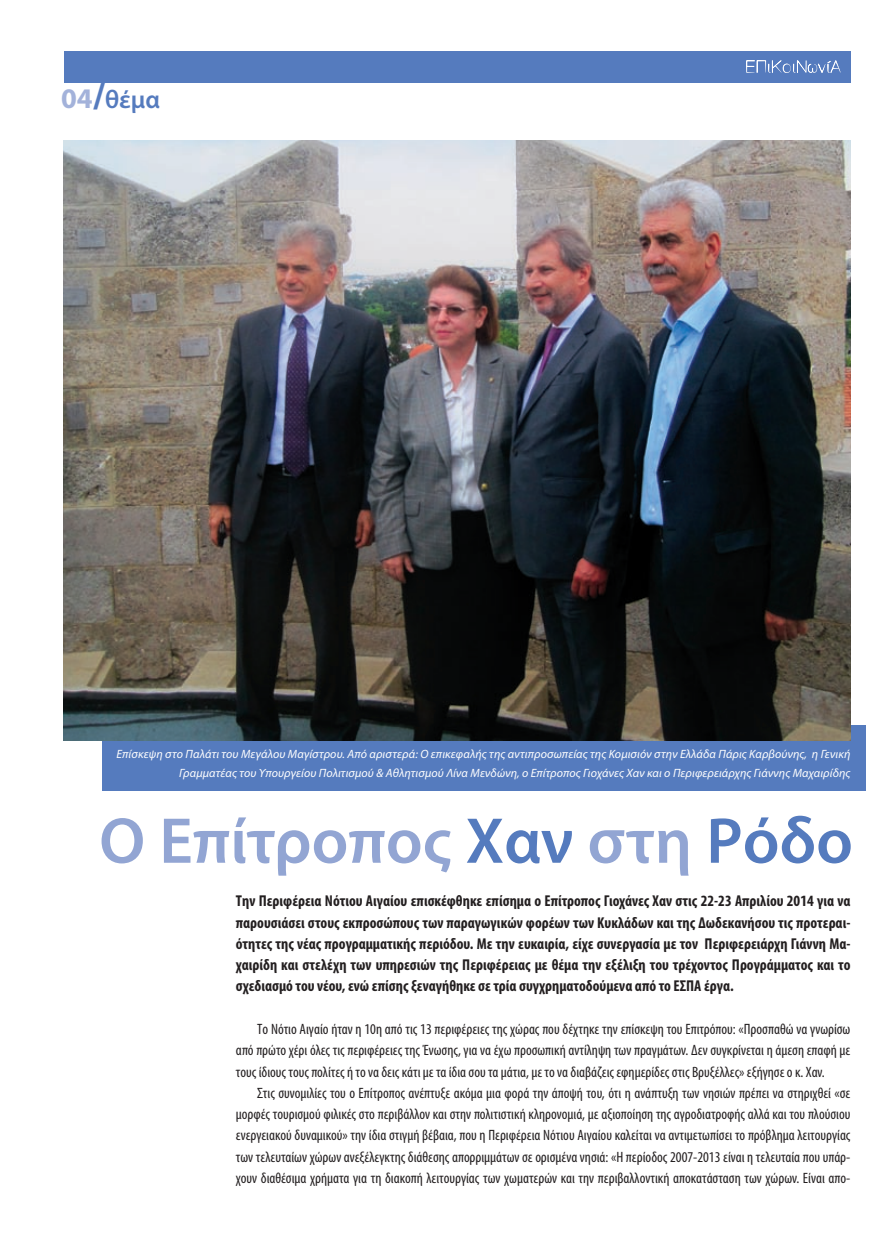
<style>
.page{position:relative;width:893px;height:1234px;background:#fff}
.page>*{position:absolute;margin:0;border:0;box-sizing:border-box;transform-origin:0 0}
.t1{font:600 65.25px "Myriad Pro";color:#92a5d3}
.t2{font:600 25.5px "Myriad Pro";color:#557bbe}
.t3{font:700 condensed 15.75px/21.3px "Myriad Pro";color:#231f20;text-align:justify}
.t4{font:condensed 15px/21.3px "Myriad Pro";color:#231f20;text-align:justify}
.t5{font:italic 12px/18.6px "Myriad Pro";letter-spacing:.01em;color:#fff;text-align:right}
.s1{font-weight:700;font-size:28.5px;color:#a3b2da}
.s2{font-weight:700;font-size:37.5px}
.s3{color:#557bbe}
</style>
<div class="page">
<div style="left:102px;top:725px;width:764px;height:65px;background:#557bbe"></div>
<div style="left:64px;top:51px;width:786px;height:32px;background:#557bbe"></div>
<img style="left:64px;top:140px;width:786px;height:600px">
<svg style="left:746px;top:60px;width:95px;height:13px"></svg>
<h2 class="t2" style="left:61px;top:83px;width:100px"><span class="s1">04</span><span class="s2">/</span>θέμα</h2>
<p class="t5" style="left:117px;top:744px;width:735px">Επίσκεψη στο Παλάτι του Μεγάλου Μαγίστρου. Από αριστερά: Ο επικεφαλής της αντιπροσωπείας της Κομισιόν στην Ελλάδα Πάρις Καρβούνης, η Γενική<br>Γραμματέας του Υπουργείου Πολιτισμού &amp; Αθλητισμού Λίνα Μενδώνη, ο Επίτροπος Γιοχάνες Χαν και ο Περιφερειάρχης Γιάννης Μαχαιρίδης</p>
<h1 class="t1" style="left:99px;top:799px;width:755px">Ο Επίτροπος <span class="s3">Χαν</span> στη <span class="s3">Ρόδο</span></h1>
<p class="t3" style="left:236px;top:889px;width:616px">Την Περιφέρεια Νότιου Αιγαίου επισκέφθηκε επίσημα ο Επίτροπος Γιοχάνες Χαν στις 22-23 Απριλίου 2014 για να παρουσιάσει στους εκπροσώπους των παραγωγικών φορέων των Κυκλάδων και της Δωδεκανήσου τις προτεραι&shy;ότητες της νέας προγραμματικής περιόδου. Με την ευκαιρία, είχε συνεργασία με τον Περιφερειάρχη Γιάννη Μα&shy;χαιρίδη και στελέχη των υπηρεσιών της Περιφέρειας με θέμα την εξέλιξη του τρέχοντος Προγράμματος και το σχεδιασμό του νέου, ενώ επίσης ξεναγήθηκε σε τρία συγχρηματοδούμενα από το ΕΣΠΑ έργα.</p>
<p class="t4" style="left:236px;top:1017px;width:616px;text-indent:21px">Το Νότιο Αιγαίο ήταν η 10η από τις 13 περιφέρειες της χώρας που δέχτηκε την επίσκεψη του Επιτρόπου: «Προσπαθώ να γνωρίσω από πρώτο χέρι όλες τις περιφέρειες της Ένωσης, για να έχω προσωπική αντίληψη των πραγμάτων. Δεν συγκρίνεται η άμεση επαφή με τους ίδιους τους πολίτες ή το να δεις κάτι με τα ίδια σου τα μάτια, με το να διαβάζεις εφημερίδες στις Βρυξέλλες» εξήγησε ο κ. Χαν.</p>
<p class="t4" style="left:236px;top:1081px;width:616px;text-indent:21px">Στις συνομιλίες του ο Επίτροπος ανέπτυξε ακόμα μια φορά την άποψή του, ότι η ανάπτυξη των νησιών πρέπει να στηριχθεί «σε μορφές τουρισμού φιλικές στο περιβάλλον και στην πολιτιστική κληρονομιά, με αξιοποίηση της αγροδιατροφής αλλά και του πλούσιου ενεργειακού δυναμικού» την ίδια στιγμή βέβαια, που η Περιφέρεια Νότιου Αιγαίου καλείται να αντιμετωπίσει το πρόβλημα λειτουργίας των τελευταίων χώρων ανεξέλεγκτης διάθεσης απορριμμάτων σε ορισμένα νησιά: «Η περίοδος 2007-2013 είναι η τελευταία που υπάρ&shy;χουν διαθέσιμα χρήματα για τη διακοπή λειτουργίας των χωματερών και την περιβαλλοντική αποκατάσταση των χώρων. Είναι απο-</p>
</div>
